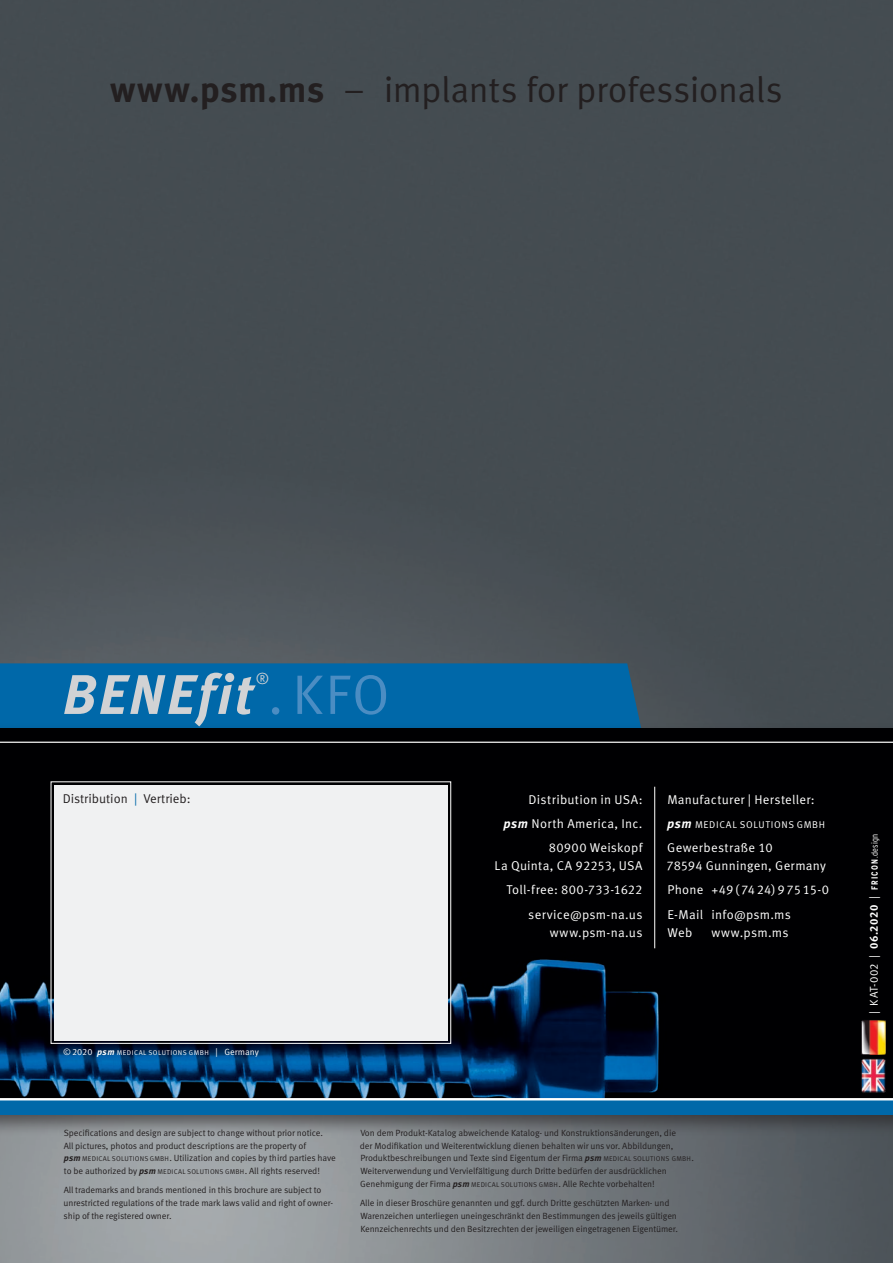
<style>
.page{position:relative;width:893px;height:1263px;background:#fff}
.page>*{position:absolute;margin:0;border:0;box-sizing:border-box;transform-origin:0 0}
.t1{font:italic 700 55.8px "Meta Pro";letter-spacing:.045em;color:#d1d2d4}
.t2{font:36px "Meta Pro";letter-spacing:-.015em;color:#231f20}
.t3{font:italic 15.6px "Meta Pro";color:#d1d2d4}
.t4{font:12.75px/24.3px "Meta Pro";letter-spacing:.02em;color:#fff}
.t5{font:12.75px "Meta Pro";color:#231f20}
.t6{font:11.25px "Meta Pro";letter-spacing:.01em;color:#fff}
.t7{font:9.9px "Meta Pro";letter-spacing:.06em;color:#fff}
.t8{font:9px/12.8px "Meta Pro";letter-spacing:-.01em;color:#231f20}
.t9{font:6.9px "Meta Pro";letter-spacing:.065em;color:#fff}
.s1{font-weight:700}
.s2{font-weight:400;font-style:normal;color:#4b8dc3}
.s3{color:#0068a9}
.s4{font-size:9px}
.s5{font-weight:700;font-style:italic;font-size:9px}
.s6{font-weight:700;font-style:italic}
.s7{font-weight:700;font-style:italic;font-size:12.75px}
.s8{font-size:6.9px}
.s9{font-family:"Interstate Condensed";font-weight:700;font-size:9px}
.s10{font-family:"Interstate Condensed";font-weight:300;font-size:9px}
</style>
<div class="page">
<img style="left:0;top:0;width:893px;height:1263px">
<div style="left:0;top:663px;width:641px;height:60px;background:#0068a9"></div>
<div style="left:0;top:723px;width:893px;height:414px;background:#231f20;opacity:.6"></div>
<img style="left:0;top:729px;width:893px;height:369px">
<div style="left:0;top:1100px;width:893px;height:14px;background:#0068a9"></div>
<hr style="left:0;top:742px;width:893px;height:1px;background:#fff">
<hr style="left:0;top:1098px;width:893px;height:2px;background:#fff">
<div style="left:54px;top:785px;width:394px;height:255px;background:#f0f1f2"></div>
<div style="left:51px;top:781px;width:400px;height:263px;border:1px solid #fff"></div>
<hr style="left:654px;top:787px;width:1px;height:161px;background:#fff">
<img style="left:858px;top:1058px;width:29px;height:41px">
<img style="left:861px;top:1020px;width:25px;height:34px">
<h2 class="t2" style="left:110px;top:67px;width:674px"><span class="s1">www.psm.ms</span> – implants for professionals</h2>
<h1 class="t1" style="left:63px;top:659px;width:328px">BENEfit <span class="s2">. KFO</span></h1>
<h3 class="t3" style="left:255px;top:669px;width:15px">®</h3>
<h3 class="t5" style="left:63px;top:791px;width:129px">Distribution <span class="s3">|</span> Vertrieb:</h3>
<p class="t9" style="left:63px;top:1048px;width:197px"><span class="s4">©2020</span> <span class="s5">psm</span> MEDICAL SOLUTIONS GMBH <span class="s4">| Germany</span></p>
<h3 class="t4" style="left:504px;top:787px;width:141px;text-align:right">Distribution in USA: <span class="s6">psm</span> North America, Inc.<br>80900 Weiskopf</h3>
<h3 class="t4" style="left:494px;top:854px;width:150px;text-align:right">La Quinta, CA 92253, USA<br>Toll-free: 800-733-1622 service@psm-na.us</h3>
<h3 class="t4" style="left:550px;top:920px;width:94px">www.psm-na.us</h3>
<h3 class="t4" style="left:667px;top:787px;width:149px">Manufacturer | Hersteller:</h3>
<p class="t7" style="left:667px;top:818px;width:159px"><span class="s7">psm</span> MEDICAL SOLUTIONS GMBH</p>
<h3 class="t4" style="left:666px;top:839px;width:161px;line-height:17.7px">Gewerbestraße 10<br>78594 Gunningen, Germany</h3>
<h3 class="t4" style="left:667px;top:878px;width:163px">Phone +49 ( 74 24) 9 75 15-0<br>E-Mail info@psm.ms</h3>
<h3 class="t4" style="left:667px;top:920px;width:26px">Web</h3>
<h3 class="t4" style="left:711px;top:920px;width:79px">www.psm.ms</h3>
<p class="t8" style="left:64px;top:1127px;width:274px">Specifications and design are subject to change without prior notice.<br>All pictures, photos and product descriptions are the property of<br><span class="s6">psm</span> <span class="s8">MEDICAL SOLUTIONS GMBH</span>. Utilization and copies by third parties have to be authorized by <span class="s6">psm</span> <span class="s8">MEDICAL SOLUTIONS GMBH</span>. All rights reserved!</p>
<p class="t8" style="left:64px;top:1184px;width:271px">All trademarks and brands mentioned in this brochure are subject to unrestricted regulations of the trade mark laws valid and right of owner&shy;ship of the registered owner.</p>
<p class="t8" style="left:360px;top:1127px;width:336px">Von dem Produkt-Katalog abweichende Katalog- und Konstruktionsänderungen, die<br>der Modifikation und Weiterentwicklung dienen behalten wir uns vor. Abbildungen, Produktbeschreibungen und Texte sind Eigentum der Firma <span class="s6">psm</span> <span class="s8">MEDICAL SOLUTIONS GMBH</span>.<br>Weiterverwendung und Vervielfältigung durch Dritte bedürfen der ausdrücklichen Genehmigung der Firma <span class="s6">psm</span> <span class="s8">MEDICAL SOLUTIONS GMBH</span>. Alle Rechte vorbehalten!</p>
<p class="t8" style="left:360px;top:1197px;width:319px">Alle in dieser Broschüre genannten und ggf. durch Dritte geschützten Marken- und<br>Warenzeichen unterliegen uneingeschränkt den Bestimmungen des jeweils gültigen<br>Kennzeichenrechts und den Besitzrechten der jeweiligen eingetragenen Eigentümer.</p>
<p class="t6" style="left:867px;top:1014px;width:181px;rotate:-90deg">| KAT-002 | <span class="s1">06.2020</span> | <span class="s9">FRICON</span><span class="s10">.design</span></p>
</div>
